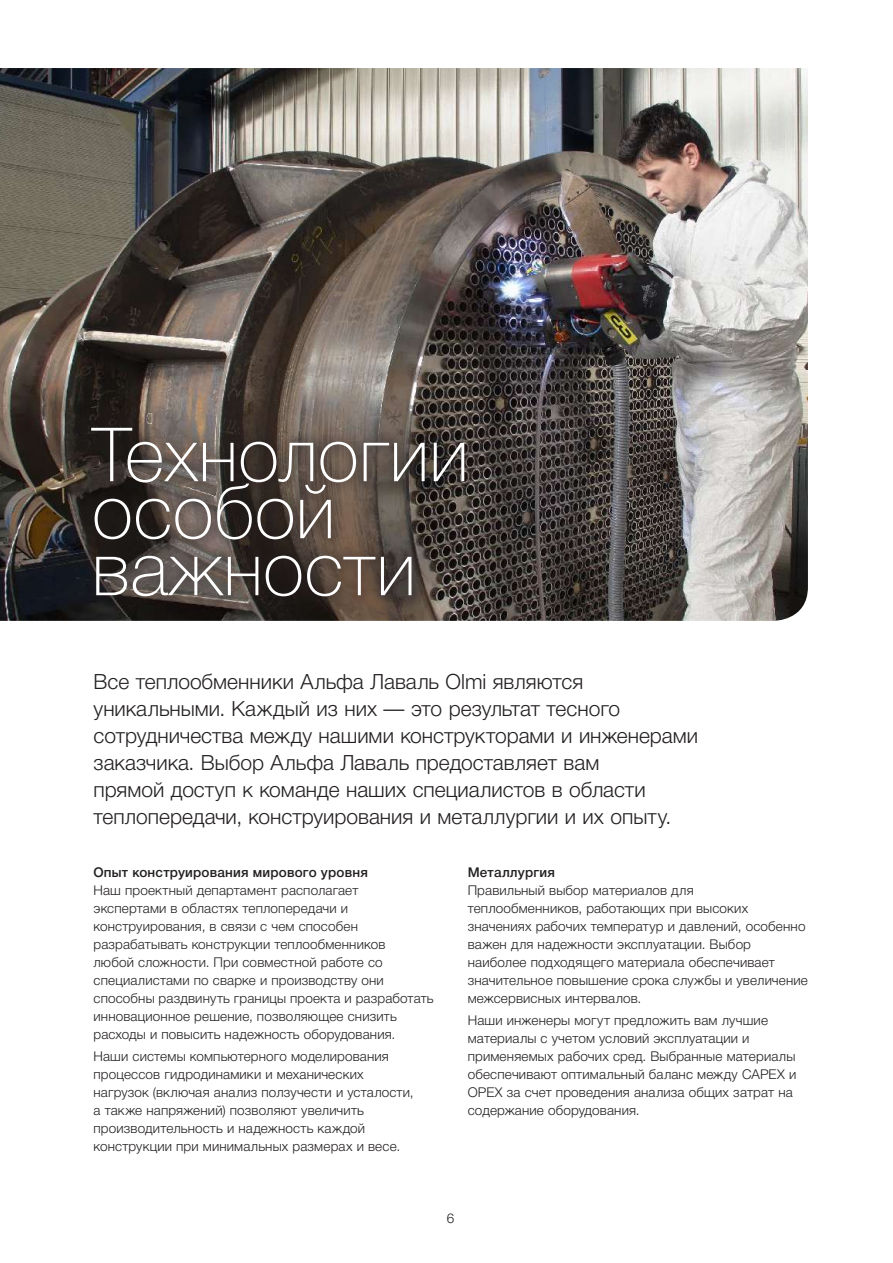
<style>
.page{position:relative;width:893px;height:1263px;background:#fff}
.page>*{position:absolute;margin:0;border:0;box-sizing:border-box;transform-origin:0 0}
.t1{font:100 75px/57px "Helvetica Neue Cyr";letter-spacing:.01em;color:#fff}
.t2{font:300 21px/27px "Helvetica Neue Cyr";color:#231f20}
.t3{font:300 13.5px/18px "Helvetica Neue Cyr";letter-spacing:.01em;color:#231f20}
.t4{font:500 13.5px "Helvetica Neue Cyr";letter-spacing:.015em;color:#231f20}
</style>
<div class="page">
<img style="left:0;top:68px;width:808px;height:553px">
<div style="left:76px;top:411px;width:404px;height:201px;background:#231f20;opacity:.3"></div>
<h1 class="t1" style="left:92px;top:427px;width:378px">Технологии особой важности</h1>
<p class="t2" style="left:94px;top:669px;width:606px">Все теплообменники Альфа Лаваль Olmi являются уникальными. Каждый из них — это результат тесного сотрудничества между нашими конструкторами и инженерами заказчика. Выбор Альфа Лаваль предоставляет вам<br>прямой доступ к команде наших специалистов в области теплопередачи, конструирования и металлургии и их опыту.</p>
<p class="t4" style="left:94px;top:865px;width:276px">Опыт конструирования мирового уровня</p>
<p class="t3" style="left:94px;top:881px;width:342px">Наш проектный департамент располагает экспертами в областях теплопередачи и конструирования, в связи с чем способен разрабатывать конструкции теплообменников<br>любой сложности. При совместной работе со специалистами по сварке и производству они способны раздвинуть границы проекта и разработать инновационное решение, позволяющее снизить расходы и повысить надежность оборудования.</p>
<p class="t3" style="left:94px;top:1048px;width:322px">Наши системы компьютерного моделирования процессов гидродинамики и механических нагрузок (включая анализ ползучести и усталости, а также напряжений) позволяют увеличить производительность и надежность каждой конструкции при минимальных размерах и весе.</p>
<p class="t4" style="left:468px;top:865px;width:89px">Металлургия</p>
<p class="t3" style="left:468px;top:881px;width:342px">Правильный выбор материалов для теплообменников, работающих при высоких значениях рабочих температур и давлений, особенно важен для надежности эксплуатации. Выбор наиболее подходящего материала обеспечивает значительное повышение срока службы и увеличение межсервисных интервалов.</p>
<p class="t3" style="left:468px;top:1012px;width:330px">Наши инженеры могут предложить вам лучшие материалы с учетом условий эксплуатации и применяемых рабочих сред. Выбранные материалы обеспечивают оптимальный баланс между CAPEX и OPEX за счет проведения анализа общих затрат на содержание оборудования.</p>
<p class="t3" style="left:447px;top:1209px;width:9px">6</p>
</div>
